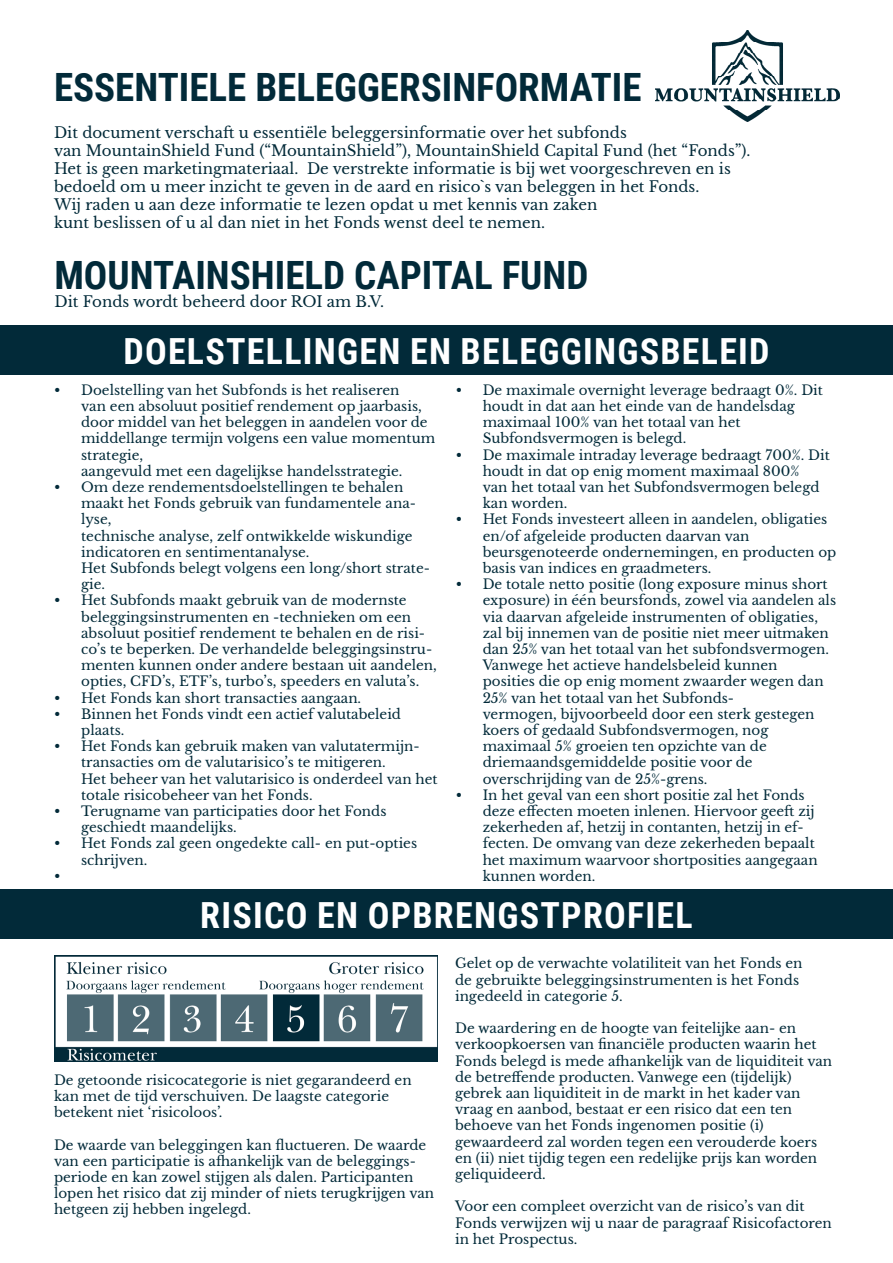
<style>
.page{position:relative;width:893px;height:1263px;background:#fff}
.page>*{position:absolute;margin:0;border:0;box-sizing:border-box;transform-origin:0 0}
.t1{font:700 39px "Roboto Condensed";color:#022a39}
.t2{font:700 36px "Roboto Condensed";letter-spacing:.035em;color:#fff}
.t3{font:15px/18px "Libre Baskerville";color:#022a39}
.t4{font:13.5px/16.2px "Libre Baskerville";color:#022a39}
</style>
<div class="page">
<div style="left:0;top:325px;width:893px;height:50px;background:#022a39"></div>
<div style="left:0;top:889px;width:893px;height:50px;background:#022a39"></div>
<img style="left:656px;top:31px;width:184px;height:90px">
<img style="left:54px;top:955px;width:383px;height:106px">
<p class="t1" style="left:54px;top:60px;width:589px">ESSENTIELE BELEGGERSINFORMATIE</p>
<p class="t3" style="left:54px;top:124px;width:698px">Dit document verschaft u essentiële beleggersinformatie over het subfonds<br>van MountainShield Fund (“MountainShield”), MountainShield Capital Fund (het “Fonds”).<br>Het is geen marketingmateriaal. De verstrekte informatie is bij wet voorgeschreven en is bedoeld om u meer inzicht te geven in de aard en risico`s van beleggen in het Fonds.<br>Wij raden u aan deze informatie te lezen opdat u met kennis van zaken<br>kunt beslissen of u al dan niet in het Fonds wenst deel te nemen.</p>
<p class="t1" style="left:54px;top:248px;width:535px">MOUNTAINSHIELD CAPITAL FUND</p>
<p class="t3" style="left:54px;top:293px;width:331px">Dit Fonds wordt beheerd door ROI am B.V.</p>
<p class="t2" style="left:123px;top:326px;width:648px">DOELSTELLINGEN EN BELEGGINGSBELEID</p>
<p class="t4" style="left:81px;top:382px;width:356px;text-indent:-27px">• Doelstelling van het Subfonds is het realiseren<br>van een absoluut positief rendement op jaarbasis, door middel van het beleggen in aandelen voor de middellange termijn volgens een value momentum strategie,<br>aangevuld met een dagelijkse handelsstrategie.</p>
<p class="t4" style="left:81px;top:479px;width:350px;text-indent:-27px">• Om deze rendementsdoelstellingen te behalen maakt het Fonds gebruik van fundamentele ana&shy;lyse,<br>technische analyse, zelf ontwikkelde wiskundige indicatoren en sentimentanalyse.<br>Het Subfonds belegt volgens een long/short strate&shy;gie.</p>
<p class="t4" style="left:81px;top:592px;width:357px;text-indent:-27px">• Het Subfonds maakt gebruik van de modernste beleggingsinstrumenten en -technieken om een absoluut positief rendement te behalen en de risi&shy;co’s te beperken. De verhandelde beleggingsinstru&shy;menten kunnen onder andere bestaan uit aandelen, opties, CFD’s, ETF’s, turbo’s, speeders en valuta’s.</p>
<p class="t4" style="left:54px;top:690px;width:309px">• Het Fonds kan short transacties aangaan.</p>
<p class="t4" style="left:81px;top:706px;width:321px;text-indent:-27px">• Binnen het Fonds vindt een actief valutabeleid plaats.</p>
<p class="t4" style="left:81px;top:738px;width:358px;text-indent:-27px">• Het Fonds kan gebruik maken van valutatermijn&shy;transacties om de valutarisico’s te mitigeren.<br>Het beheer van het valutarisico is onderdeel van het totale risicobeheer van het Fonds.</p>
<p class="t4" style="left:81px;top:803px;width:307px;text-indent:-27px">• Terugname van participaties door het Fonds geschiedt maandelijks.</p>
<p class="t4" style="left:81px;top:835px;width:337px;text-indent:-27px">• Het Fonds zal geen ongedekte call- en put-opties schrijven.</p>
<p class="t4" style="left:54px;top:868px;width:8px">•</p>
<p class="t4" style="left:483px;top:382px;width:342px;text-indent:-27px">• De maximale overnight leverage bedraagt 0%. Dit houdt in dat aan het einde van de handelsdag maximaal 100% van het totaal van het Subfondsvermogen is belegd.</p>
<p class="t4" style="left:483px;top:447px;width:349px;text-indent:-27px">• De maximale intraday leverage bedraagt 700%. Dit houdt in dat op enig moment maximaal 800%<br>van het totaal van het Subfondsvermogen belegd kan worden.</p>
<p class="t4" style="left:483px;top:511px;width:355px;text-indent:-27px">• Het Fonds investeert alleen in aandelen, obligaties en/of afgeleide producten daarvan van beursgenoteerde ondernemingen, en producten op basis van indices en graadmeters.</p>
<p class="t4" style="left:483px;top:576px;width:355px;text-indent:-27px">• De totale netto positie (long exposure minus short exposure) in één beursfonds, zowel via aandelen als via daarvan afgeleide instrumenten of obligaties, zal bij innemen van de positie niet meer uitmaken dan 25% van het totaal van het subfondsvermogen.<br>Vanwege het actieve handelsbeleid kunnen<br>posities die op enig moment zwaarder wegen dan 25% van het totaal van het Subfonds-<br>vermogen, bijvoorbeeld door een sterk gestegen koers of gedaald Subfondsvermogen, nog maximaal 5% groeien ten opzichte van de driemaandsgemiddelde positie voor de overschrijding van de 25%-grens.</p>
<p class="t4" style="left:483px;top:787px;width:336px;text-indent:-27px">• In het geval van een short positie zal het Fonds deze effecten moeten inlenen. Hiervoor geeft zij zekerheden af, hetzij in contanten, hetzij in ef&shy;fecten. De omvang van deze zekerheden bepaalt het maximum waarvoor shortposities aangegaan kunnen worden.</p>
<p class="t2" style="left:200px;top:889px;width:494px">RISICO EN OPBRENGSTPROFIEL</p>
<p class="t4" style="left:54px;top:1072px;width:359px">De getoonde risicocategorie is niet gegarandeerd en kan met de tijd verschuiven. De laagste categorie betekent niet ‘risicoloos’.</p>
<p class="t4" style="left:54px;top:1136px;width:382px">De waarde van beleggingen kan fluctueren. De waarde van een participatie is afhankelijk van de beleggings&shy;periode en kan zowel stijgen als dalen. Participanten lopen het risico dat zij minder of niets terugkrijgen van hetgeen zij hebben ingelegd.</p>
<p class="t4" style="left:455px;top:955px;width:349px">Gelet op de verwachte volatiliteit van het Fonds en de gebruikte beleggingsinstrumenten is het Fonds ingedeeld in categorie 5.</p>
<p class="t4" style="left:455px;top:1020px;width:379px">De waardering en de hoogte van feitelijke aan- en verkoopkoersen van financiële producten waarin het Fonds belegd is mede afhankelijk van de liquiditeit van de betreffende producten. Vanwege een (tijdelijk) gebrek aan liquiditeit in de markt in het kader van vraag en aanbod, bestaat er een risico dat een ten behoeve van het Fonds ingenomen positie (i) gewaardeerd zal worden tegen een verouderde koers en (ii) niet tijdig tegen een redelijke prijs kan worden geliquideerd.</p>
<p class="t4" style="left:455px;top:1198px;width:378px">Voor een compleet overzicht van de risico’s van dit<br>Fonds verwijzen wij u naar de paragraaf Risicofactoren in het Prospectus.</p>
</div>
